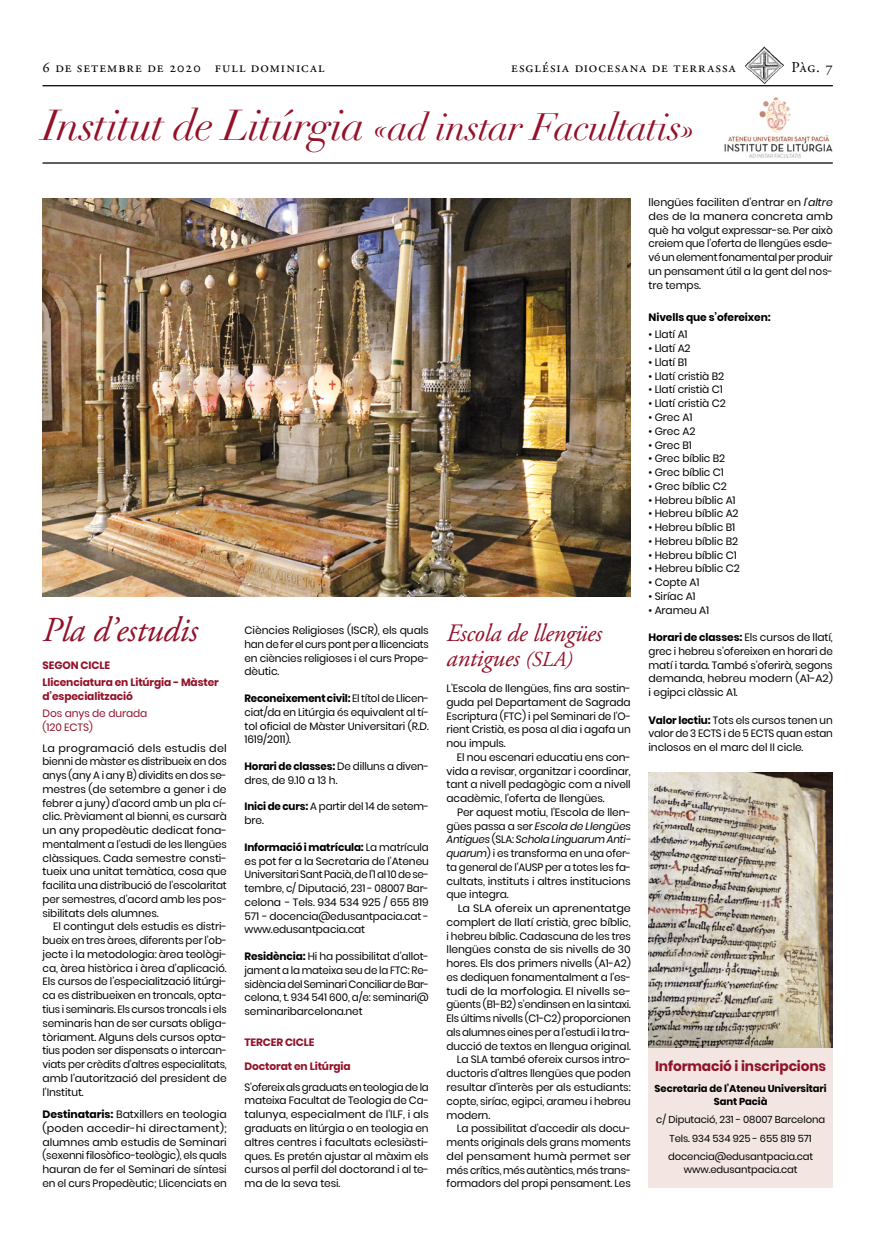
<style>
.page{position:relative;width:886px;height:1241px;background:#fff}
.page>*{position:absolute;margin:0;border:0;box-sizing:border-box;transform-origin:0 0}
.t1{font:italic 37.5px "Didot LH";letter-spacing:-.02em;color:#931229}
.t2{font:italic 35px "Adobe Garamond Pro";letter-spacing:-.01em;color:#931229}
.t3{font:italic 25px/25px "Adobe Garamond Pro";letter-spacing:-.01em;color:#931229}
.t4{font:15px "Adobe Garamond Pro";letter-spacing:.07em;color:#000}
.t5{font:700 13.75px "Poppins";letter-spacing:-.01em;color:#8f1328}
.t6{font:10.62px/13.8px "Poppins";letter-spacing:-.01em;color:#000;text-align:justify}
.t7{font:10.62px/13.8px "Poppins";letter-spacing:-.01em;color:#000;text-align:justify;scale:1.05 1}
.t8{font:700 10.62px/17.2px "Poppins";letter-spacing:-.01em;color:#931229}
.t9{font:10.62px "Poppins";letter-spacing:-.01em;color:#000;scale:1.04 1}
.t10{font:10.62px/13.8px "Poppins";letter-spacing:-.01em;color:#931229}
.t11{font:700 10.62px "Poppins";letter-spacing:-.01em;color:#000}
.t12{font:10px/18.5px "Poppins";letter-spacing:-.01em;color:#000;text-align:center}
.t13{font:700 10px/13.1px "Poppins";letter-spacing:-.01em;color:#000;text-align:center}
.s1{font-size:42.5px}
.s2{font-weight:700}
.s3{font-size:21.25px}
.s4{font-style:italic}
</style>
<div class="page">
<hr style="left:43px;top:162px;width:790px;height:2px;background:#000">
<img style="left:43px;top:198px;width:588px;height:398px">
<div style="left:648px;top:1047px;width:185px;height:140px;background:#f3e6e2"></div>
<img style="left:648px;top:772px;width:185px;height:275px">
<img style="left:724px;top:97px;width:109px;height:61px">
<hr style="left:43px;top:85px;width:790px;height:1px;background:#000">
<img style="left:744px;top:47px;width:20px;height:19px">
<h3 class="t4" style="left:43px;top:58px;width:284px">6 de setembre de 2020 full dominical</h3>
<h3 class="t4" style="left:511px;top:58px;width:226px">església diocesana de terrassa</h3>
<h3 class="t4" style="left:791px;top:58px;width:43px">Pàg. 7</h3>
<h1 class="t1" style="left:43px;top:105px;width:655px"><span class="s1">Institut de Litúrgia</span> «ad instar Facultatis»</h1>
<h2 class="t2" style="left:43px;top:609px;width:157px">Pla d’estudis</h2>
<p class="t8" style="left:43px;top:656px;width:15px">Segon</p>
<p class="t8" style="left:43px;top:656px;width:178px;text-indent:38px">Cicle<br>Llicenciatura en Litúrgia - Màster</p>
<p class="t8" style="left:43px;top:687px;width:92px">d’especialització</p>
<p class="t10" style="left:43px;top:706px;width:106px">Dos anys de durada (120 ects</p>
<p class="t10" style="left:89px;top:720px;width:6px">)</p>
<p class="t7" style="left:43px;top:741px;width:177px">La programació dels estudis del bienni de màster es distribueix en dos anys (any A i any B) dividits en dos se&shy;mestres (de setembre a gener i de febrer a juny) d’acord amb un pla cí&shy;clic. Prèviament al bienni, es cursarà un any propedèutic dedicat fona&shy;mentalment a l’estudi de les llengües clàssiques. Cada semestre consti&shy;tueix una unitat temàtica, cosa que facilita una distribució de l’escolaritat per semestres, d’acord amb les pos&shy;sibilitats dels alumnes.</p>
<p class="t6" style="left:43px;top:919px;width:186px;text-align:left;text-indent:11px">El contingut dels estudis es distri&shy;bueix en tres àrees, diferents per l’ob&shy;jecte i la metodologia: àrea teològi&shy;ca, àrea històrica i àrea d’aplicació.<br>Els cursos de l’especialització litúrgi&shy;ca es distribueixen en troncals, opta&shy;tius i seminaris. Els cursos troncals i els seminaris han de ser cursats obliga&shy;tòriament. Alguns dels cursos opta&shy;tius poden ser dispensats o intercan&shy;viats per crèdits d’altres especialitats, amb l’autorització del president de l’Institut.</p>
<p class="t6" style="left:43px;top:1107px;width:186px"><span class="s2">Destinataris:</span> Batxillers en teologia (poden accedir-hi directament); alumnes amb estudis de Seminari (sexenni filosòfico-teològic), els quals hauran de fer el Seminari de síntesi en el curs Propedèutic; Llicenciats en</p>
<p class="t6" style="left:244px;top:623px;width:186px">Ciències Religioses (ISCR), els quals han de fer el curs pont per a llicenciats en ciències religioses i el curs Prope&shy;dèutic.</p>
<p class="t6" style="left:244px;top:691px;width:186px"><span class="s2">Reconeixement civil:</span> El títol de Llicen&shy;ciat/da en Litúrgia és equivalent al tí&shy;tol oficial de Màster Universitari (R.D.<br>1619/2011).</p>
<p class="t6" style="left:244px;top:759px;width:186px"><span class="s2">Horari de classes:</span> De dilluns a diven&shy;dres, de 9.10 a 13 h.</p>
<p class="t6" style="left:244px;top:799px;width:186px"><span class="s2">Inici de curs:</span> A partir del 14 de setem&shy;bre.</p>
<p class="t6" style="left:244px;top:840px;width:186px"><span class="s2">Informació i matrícula:</span> La matrícula es pot fer a la Secretaria de l’Ateneu Universitari Sant Pacià, de l’1 al 10 de se&shy;tembre, c/ Diputació, 231 - 08007 Bar&shy;celona - Tels. 934 534 925 / 655 819<br>571 - docencia@edusantpacia.cat - www.edusantpacia.cat</p>
<p class="t6" style="left:244px;top:949px;width:186px"><span class="s2">Residència:</span> Hi ha possibilitat d’allot&shy;jament a la mateixa seu de la FTC: Re&shy;sidència del Seminari Conciliar de Bar&shy;celona, t. 934 541 600, a/e: seminari@ seminaribarcelona.net</p>
<p class="t8" style="left:244px;top:1033px;width:14px">Tercer</p>
<p class="t8" style="left:285px;top:1033px;width:7px">cicle</p>
<p class="t8" style="left:244px;top:1057px;width:108px">Doctorat en Litúrgia</p>
<p class="t6" style="left:244px;top:1079px;width:186px">S’ofereix als graduats en teologia de la mateixa Facultat de Teologia de Ca&shy;talunya, especialment de l’ILF, i als graduats en litúrgia o en teologia en altres centres i facultats eclesiàsti&shy;ques. Es pretén ajustar al màxim els cursos al perfil del doctorand i al te&shy;ma de la seva tesi.</p>
<h3 class="t3" style="left:446px;top:621px;width:157px">Escola de llengües antigues <span class="s3">(SLA)</span></h3>
<p class="t6" style="left:446px;top:681px;width:186px">L’Escola de llengües, fins ara sostin&shy;guda pel Departament de Sagrada Escriptura (FTC) i pel Seminari de l’O&shy;rient Cristià, es posa al dia i agafa un nou impuls.</p>
<p class="t6" style="left:446px;top:750px;width:186px;text-indent:10px">El nou escenari educatiu ens con&shy;vida a revisar, organitzar i coordinar, tant a nivell pedagògic com a nivell acadèmic, l’oferta de llengües.</p>
<p class="t6" style="left:446px;top:805px;width:186px;text-indent:10px">Per aquest motiu, l’Escola de llen&shy;gües passa a ser <span class="s4">Escola de Llengües Antigues</span> (SLA: <span class="s4">Schola Linguarum Anti&shy;quarum</span>) i es transforma en una ofer&shy;ta general de l’AUSP per a totes les fa&shy;cultats, instituts i altres institucions que integra.</p>
<p class="t7" style="left:458px;top:901px;width:166px">La SLA ofereix un aprenentatge</p>
<p class="t6" style="left:446px;top:915px;width:186px">complert de llatí cristià, grec bíblic,</p>
<p class="t6" style="left:446px;top:928px;width:186px">i hebreu bíblic. Cadascuna de les tres</p>
<p class="t6" style="left:446px;top:942px;width:186px">llengües consta de sis nivells de 30</p>
<p class="t6" style="left:446px;top:956px;width:186px">hores. Els dos primers nivells (A1-A2)</p>
<p class="t6" style="left:446px;top:970px;width:186px">es dediquen fonamentalment a l’es-</p>
<p class="t9" style="left:446px;top:984px;width:179px">tudi de la morfologia. El nivells se-</p>
<p class="t6" style="left:446px;top:997px;width:186px">güents (B1-B2) s’endinsen en la sintaxi.</p>
<p class="t6" style="left:446px;top:1011px;width:186px">Els últims nivells (C1-C2) proporcionen</p>
<p class="t6" style="left:446px;top:1025px;width:186px">als alumnes eines per a l’estudi i la tra-</p>
<p class="t6" style="left:446px;top:1038px;width:186px">ducció de textos en llengua original.</p>
<p class="t6" style="left:457px;top:1052px;width:175px">La SLA també ofereix cursos intro-</p>
<p class="t6" style="left:446px;top:1066px;width:186px">ductoris d’altres llengües que poden</p>
<p class="t6" style="left:446px;top:1080px;width:186px">resultar d’interès per als estudiants:</p>
<p class="t6" style="left:446px;top:1093px;width:186px">copte, siríac, egipci, arameu i hebreu</p>
<p class="t6" style="left:446px;top:1107px;width:45px">modern.</p>
<p class="t6" style="left:457px;top:1121px;width:174px">La possibilitat d’accedir als docu-</p>
<p class="t6" style="left:446px;top:1135px;width:186px">ments originals dels grans moments</p>
<p class="t9" style="left:446px;top:1149px;width:179px">del pensament humà permet ser</p>
<p class="t6" style="left:446px;top:1162px;width:186px">més crítics, més autèntics, més trans-</p>
<p class="t6" style="left:446px;top:1176px;width:186px">formadors del propi pensament. Les</p>
<p class="t6" style="left:648px;top:195px;width:186px">llengües faciliten d’entrar en <span class="s4">l’altre </span>des de la manera concreta amb què ha volgut expressar-se. Per això creiem que l’oferta de llengües esde&shy;vé un element fonamental per produir un pensament útil a la gent del nos&shy;tre temps.</p>
<p class="t11" style="left:648px;top:311px;width:124px">Nivells que s’ofereixen:</p>
<p class="t6" style="left:648px;top:328px;width:41px">• Llatí A1</p>
<p class="t6" style="left:648px;top:341px;width:44px">• Llatí A2</p>
<p class="t6" style="left:648px;top:355px;width:40px">• Llatí B1</p>
<p class="t6" style="left:648px;top:369px;width:77px">• Llatí cristià B2</p>
<p class="t6" style="left:648px;top:383px;width:76px">• Llatí cristià C1</p>
<p class="t6" style="left:648px;top:396px;width:79px">• Llatí cristià C2</p>
<p class="t6" style="left:648px;top:410px;width:45px">• Grec A1</p>
<p class="t6" style="left:648px;top:424px;width:48px">• Grec A2</p>
<p class="t6" style="left:648px;top:438px;width:45px">• Grec B1</p>
<p class="t6" style="left:648px;top:451px;width:78px">• Grec bíblic B2</p>
<p class="t6" style="left:648px;top:465px;width:77px">• Grec bíblic C1</p>
<p class="t6" style="left:648px;top:479px;width:80px">• Grec bíblic C2</p>
<p class="t6" style="left:648px;top:493px;width:89px">• Hebreu bíblic A1</p>
<p class="t6" style="left:648px;top:506px;width:92px">• Hebreu bíblic A2</p>
<p class="t6" style="left:648px;top:520px;width:88px">• Hebreu bíblic B1</p>
<p class="t6" style="left:648px;top:534px;width:91px">• Hebreu bíblic B2</p>
<p class="t6" style="left:648px;top:548px;width:90px">• Hebreu bíblic C1</p>
<p class="t6" style="left:648px;top:561px;width:93px">• Hebreu bíblic C2</p>
<p class="t6" style="left:648px;top:575px;width:52px">• Copte A1</p>
<p class="t6" style="left:648px;top:589px;width:49px">• Siríac A1</p>
<p class="t6" style="left:648px;top:603px;width:62px">• Arameu A1</p>
<p class="t6" style="left:648px;top:630px;width:186px"><span class="s2">Horari de classes:</span> Els cursos de llatí, grec i hebreu s’ofereixen en horari de matí i tarda. També s’oferirà, segons demanda, hebreu modern (A1-A2) i egipci clàssic A1.</p>
<p class="t6" style="left:648px;top:713px;width:186px"><span class="s2">Valor lectiu:</span> Tots els cursos tenen un valor de 3 ECTS i de 5 ECTS quan estan inclosos en el marc del II cicle.</p>
<p class="t5" style="left:655px;top:1058px;width:173px">Informació i inscripcions</p>
<p class="t13" style="left:655px;top:1081px;width:174px">Secretaria de l’Ateneu Universitari<br>Sant Pacià</p>
<p class="t12" style="left:656px;top:1110px;width:170px">c/ Diputació, 231 - 08007 Barcelona<br>Tels. 934 534 925 - 655 819 571 docencia@edusantpacia.cat</p>
<p class="t12" style="left:684px;top:1160px;width:115px">www.edusantpacia.cat</p>
</div>
